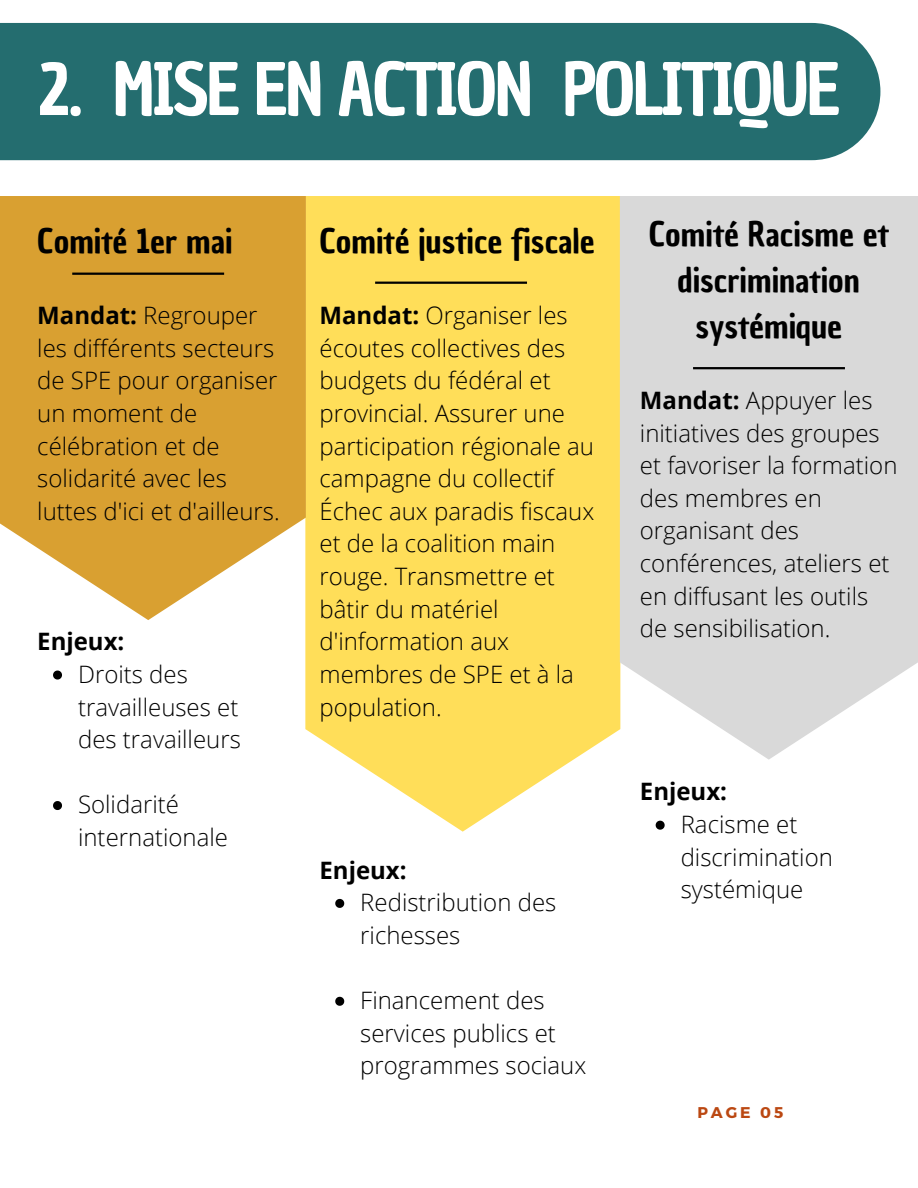
<style>
.page{position:relative;width:918px;height:1188px;background:#fff}
.page>*{position:absolute;margin:0;border:0;box-sizing:border-box;transform-origin:0 0}
.t1{font:70.5px "Chau Philomene One";letter-spacing:-.04em;color:#fff}
.t2{font:33px/46.2px "Chau Philomene One";color:#000;text-align:center}
.t3{font:300 24px/32.7px "Open Sans";color:#000}
.t4{font:700 24px "Open Sans";color:#000}
.t5{font:700 15.6px "Montserrat";letter-spacing:.19em;color:#bb4812}
.s1{font-weight:700}
</style>
<div class="page">
<svg style="left:305px;top:196px;width:315px;height:636px;fill:#ffde59"></svg>
<svg style="left:335px;top:899px;width:9px;height:9px"></svg>
<svg style="left:335px;top:997px;width:9px;height:9px"></svg>
<hr style="left:375px;top:282px;width:152px;height:2px;background:#000">
<div style="left:0;top:23px;width:880px;height:137px;background:#246d6f"></div>
<svg style="left:0;top:196px;width:306px;height:424px;fill:#d9a031"></svg>
<svg style="left:53px;top:671px;width:9px;height:9px"></svg>
<svg style="left:53px;top:801px;width:9px;height:9px"></svg>
<svg style="left:620px;top:196px;width:298px;height:564px;fill:#d9d9d9"></svg>
<svg style="left:656px;top:821px;width:9px;height:9px"></svg>
<hr style="left:72px;top:273px;width:152px;height:2px;background:#000">
<hr style="left:693px;top:367px;width:152px;height:2px;background:#000">
<h1 class="t1" style="left:37px;top:42px;width:805px">2. MISE EN ACTION POLITIQUE</h1>
<h2 class="t2" style="left:37px;top:219px;width:197px">Comité 1er mai</h2>
<p class="t3" style="left:37px;top:298px;width:244px"><span class="s1">Mandat:</span> Regrouper les différents secteurs de SPE pour organiser un moment de célébration et de solidarité avec les luttes d'ici et d'ailleurs.</p>
<p class="t4" style="left:37px;top:625px;width:89px">Enjeux:</p>
<p class="t3" style="left:78px;top:657px;width:164px">Droits des travailleuses et des travailleurs</p>
<p class="t3" style="left:78px;top:788px;width:151px">Solidarité internationale</p>
<h2 class="t2" style="left:320px;top:219px;width:277px">Comité justice fiscale</h2>
<p class="t3" style="left:320px;top:298px;width:276px"><span class="s1">Mandat:</span> Organiser les écoutes collectives des budgets du fédéral et provincial. Assurer une participation régionale au campagne du collectif<br>Échec aux paradis fiscaux et de la coalition main rouge. Transmettre et bâtir du matériel d'information aux membres de SPE et à la population.</p>
<p class="t4" style="left:320px;top:853px;width:89px">Enjeux:</p>
<p class="t3" style="left:360px;top:886px;width:198px">Redistribution des richesses</p>
<p class="t3" style="left:360px;top:984px;width:228px">Financement des services publics et programmes sociaux</p>
<h2 class="t2" style="left:649px;top:211px;width:242px">Comité Racisme et discrimination systémique</h2>
<p class="t3" style="left:640px;top:383px;width:259px"><span class="s1">Mandat:</span> Appuyer les initiatives des groupes et favoriser la formation des membres en organisant des conférences, ateliers et en diffusant les outils de sensibilisation.</p>
<p class="t4" style="left:640px;top:775px;width:89px">Enjeux:</p>
<p class="t3" style="left:681px;top:807px;width:154px">Racisme et discrimination systémique</p>
<p class="t5" style="left:697px;top:1103px;width:88px">PAGE 05</p>
</div>
